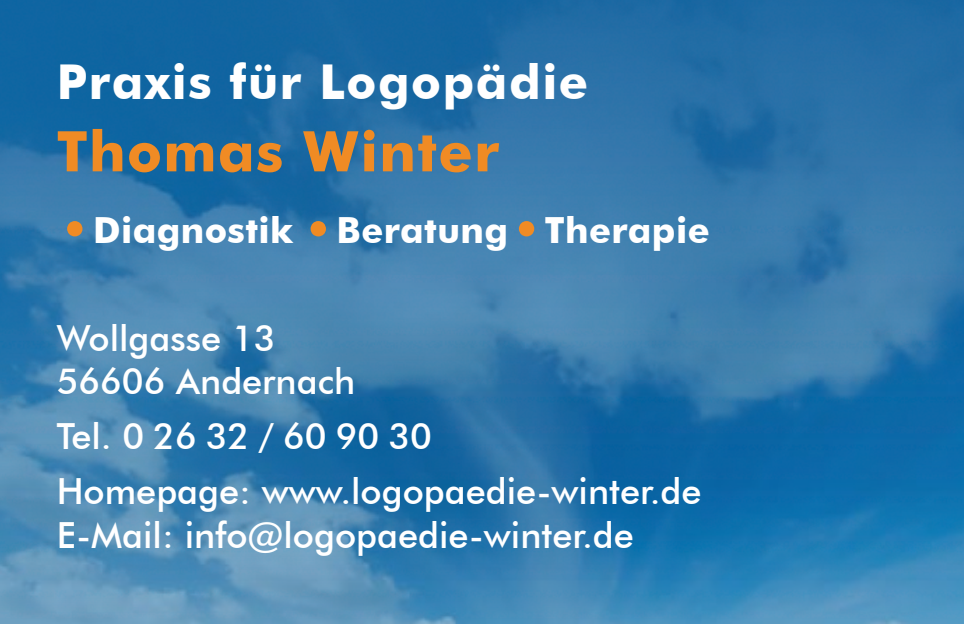
<style>
.page{position:relative;width:964px;height:624px;background:#fff}
.page>*{position:absolute;margin:0;border:0;box-sizing:border-box;transform-origin:0 0}
.t1{font:500 120px "Futura BT";color:#f08b24}
.t2{font:700 56px "Futura BT";letter-spacing:.025em;color:#f08b24}
.t3{font:700 48px "Futura BT";letter-spacing:.03em;color:#fff}
.t4{font:500 36px/43.2px "Futura BT";color:#fff}
.t5{font:700 36px "Futura BT";letter-spacing:.01em;color:#fff}
</style>
<div class="page">
<img style="left:0;top:0;width:964px;height:624px">
<h3 class="t3" style="left:57px;top:53px;width:533px">Praxis für Logopädie</h3>
<h2 class="t2" style="left:57px;top:117px;width:444px">Thomas Winter</h2>
<h1 class="t1" style="left:57px;top:120px;width:38px">.</h1>
<p class="t5" style="left:93px;top:209px;width:201px">Diagnostik</p>
<h1 class="t1" style="left:300px;top:120px;width:38px">.</h1>
<p class="t5" style="left:337px;top:209px;width:173px">Beratung</p>
<h1 class="t1" style="left:508px;top:120px;width:38px">.</h1>
<p class="t5" style="left:545px;top:209px;width:166px">Therapie</p>
<p class="t4" style="left:57px;top:316px;width:300px">Wollgasse 13<br>56606 Andernach</p>
<p class="t4" style="left:57px;top:408px;width:646px;line-height:55.2px">Tel. 0 26 32 / 60 90 30<br>Homepage: www.logopaedie-winter.de</p>
<p class="t4" style="left:57px;top:513px;width:579px">E-Mail: info@logopaedie-winter.de</p>
</div>
